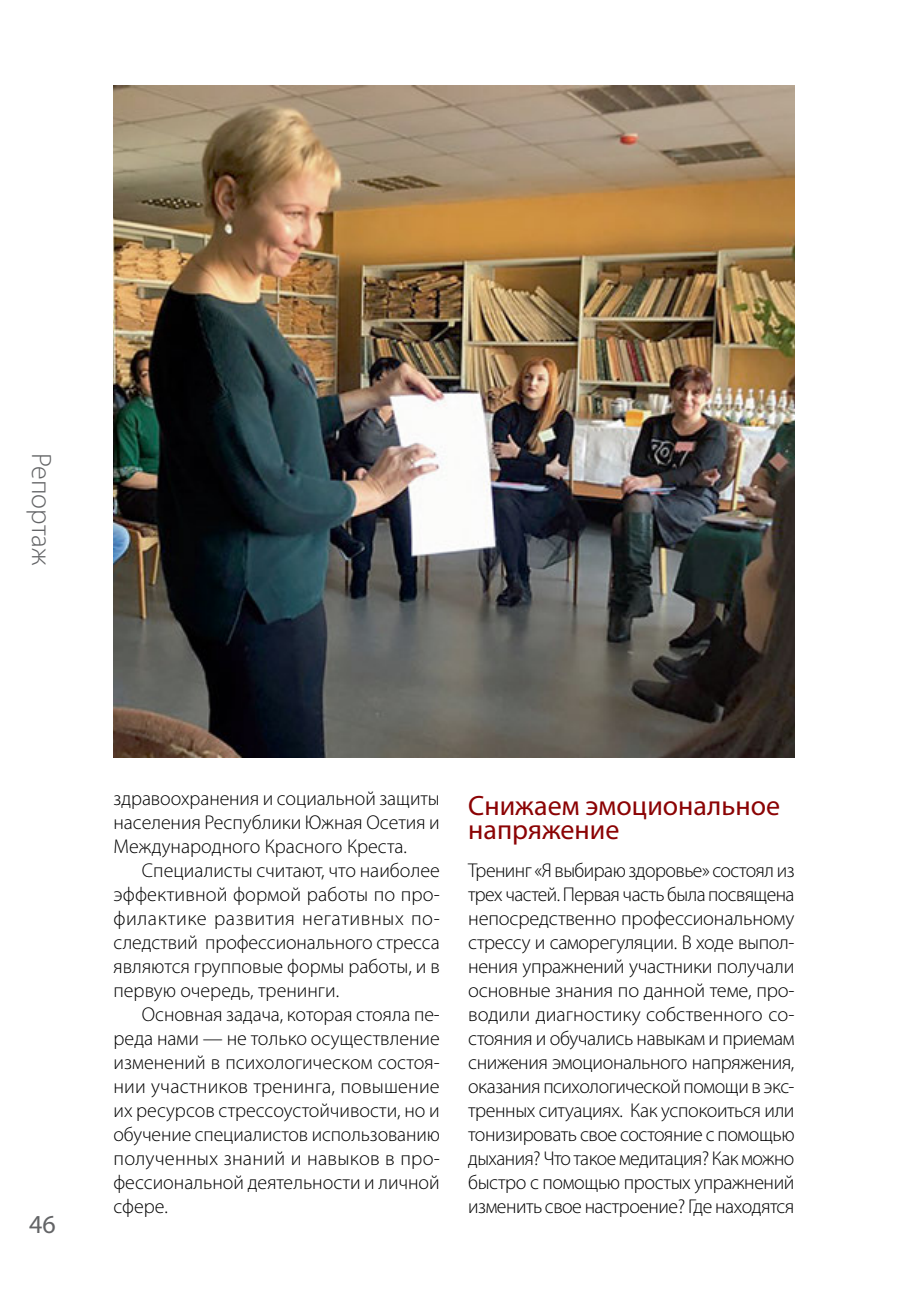
<style>
.page{position:relative;width:908px;height:1293px;background:#fff}
.page>*{position:absolute;margin:0;border:0;box-sizing:border-box;transform-origin:0 0}
.t1{font:28px/24px "Myriad Pro";color:#8b0304}
.t2{font:300 28px "Myriad Pro";color:#636466}
.t3{font:26px "Myriad Pro";color:#636466}
.t4{font:300 20px/24px "Myriad Pro";color:#000;text-align:justify}
</style>
<div class="page">
<img style="left:113px;top:85px;width:681px;height:672px">
<h1 class="t2" style="left:58px;top:453px;width:114px;rotate:90deg">Репортаж</h1>
<h2 class="t3" style="left:29px;top:1208px;width:28px">46</h2>
<p class="t4" style="left:113px;top:786px;width:327px">здравоохранения и социальной защиты населения Республики Южная Осетия и Международного Красного Креста.</p>
<p class="t4" style="left:113px;top:858px;width:327px;text-indent:28px">Специалисты считают, что наиболее эффективной формой работы по про&shy;филактике развития негативных по&shy;следствий профессионального стресса являются групповые формы работы, и в первую очередь, тренинги.</p>
<p class="t4" style="left:113px;top:1002px;width:328px;text-indent:28px">Основная задача, которая стояла пе&shy;реда нами — не только осуществление изменений в психологическом состоя&shy;нии участников тренинга, повышение их ресурсов стрессоустойчивости, но и обучение специалистов использованию полученных знаний и навыков в про&shy;фессиональной деятельности и личной сфере.</p>
<h1 class="t1" style="left:468px;top:793px;width:313px">Снижаем эмоциональное напряжение</h1>
<p class="t4" style="left:468px;top:858px;width:328px">Тренинг «Я выбираю здоровье» состоял из трех частей. Первая часть была посвящена непосредственно профессиональному стрессу и саморегуляции. В ходе выпол&shy;нения упражнений участники получали основные знания по данной теме, про&shy;водили диагностику собственного со&shy;стояния и обучались навыкам и приемам снижения эмоционального напряжения, оказания психологической помощи в экс&shy;тренных ситуациях. Как успокоиться или тонизировать свое состояние с помощью дыхания? Что такое медитация? Как можно быстро с помощью простых упражнений изменить свое настроение? Где находятся</p>
</div>
